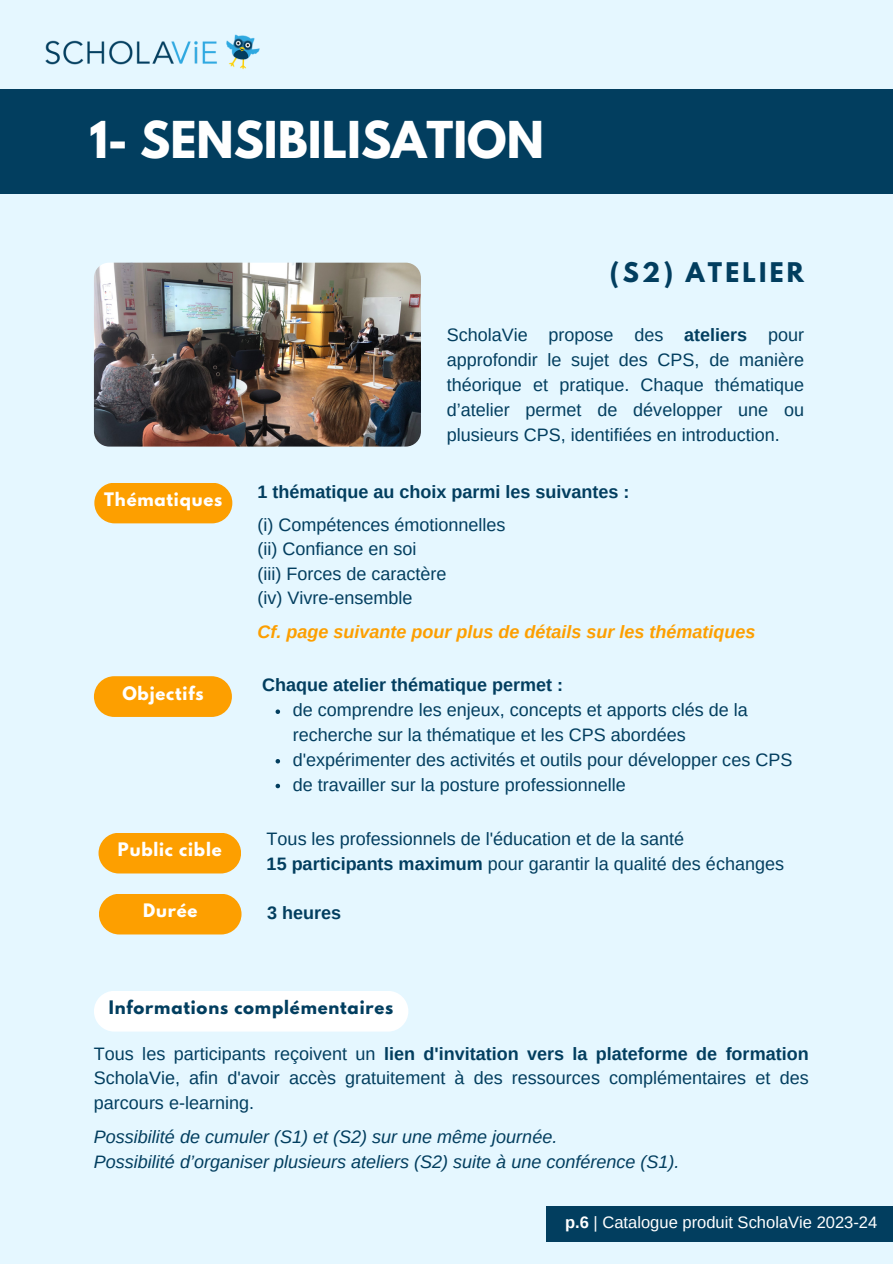
<style>
.page{position:relative;width:893px;height:1264px;background:#fff}
.page>*{position:absolute;margin:0;border:0;box-sizing:border-box;transform-origin:0 0}
.t1{font:700 45px "League Spartan";color:#fff}
.t2{font:700 24px "League Spartan";letter-spacing:.13em;color:#023e5f}
.t3{font:18px/24.8px "Arimo";color:#023e5f}
.t4{font:italic 18px/24.5px "Arimo";color:#023e5f}
.t5{font:700 18px "Arimo";color:#023e5f}
.t6{font:italic 700 18px "Arimo";color:#fd9f00}
.t7{font:700 16.5px "League Spartan";letter-spacing:.05em;color:#fff}
.t8{font:16.5px "Arimo";color:#fff}
.t9{font:700 16.5px "League Spartan";letter-spacing:.05em;color:#023e5f}
.s1{font-weight:700}
</style>
<div class="page">
<div style="left:0;top:0;width:892px;height:1263px;background:#e5f7ff"></div>
<div style="left:546px;top:1206px;width:346px;height:35px;background:#023e5f"></div>
<div style="left:0;top:89px;width:892px;height:105px;background:#023e5f"></div>
<img style="left:45px;top:34px;width:215px;height:36px">
<div style="left:94px;top:482px;width:138px;height:41px;background:#fd9f00;border-radius:20px"></div>
<div style="left:99px;top:893px;width:142px;height:41px;background:#fd9f00;border-radius:20px"></div>
<svg style="left:275px;top:709px;width:5px;height:5px"></svg>
<svg style="left:275px;top:759px;width:5px;height:4px"></svg>
<svg style="left:275px;top:783px;width:5px;height:5px"></svg>
<div style="left:94px;top:676px;width:138px;height:41px;background:#fd9f00;border-radius:20px"></div>
<div style="left:98px;top:832px;width:143px;height:41px;background:#fd9f00;border-radius:20px"></div>
<img style="left:94px;top:263px;width:327px;height:183px;border-radius:15px">
<div style="left:94px;top:990px;width:314px;height:41px;background:#fff;border-radius:20px"></div>
<h1 class="t1" style="left:89px;top:118px;width:456px">1- SENSIBILISATION</h1>
<h2 class="t2" style="left:610px;top:260px;width:196px">(S2) ATELIER</h2>
<p class="t7" style="left:104px;top:491px;width:120px">Thématiques</p>
<p class="t7" style="left:122px;top:685px;width:83px">Objectifs</p>
<p class="t3" style="left:446px;top:323px;width:359px;text-align:justify">ScholaVie propose des <span class="s1">ateliers</span> pour approfondir le sujet des CPS, de manière théorique et pratique. Chaque thématique d’atelier permet de développer une ou plusieurs CPS, identifiées en introduction.</p>
<p class="t5" style="left:257px;top:481px;width:373px">1 thématique au choix parmi les suivantes :</p>
<p class="t3" style="left:257px;top:512px;width:249px">(i) Compétences émotionnelles (ii) Confiance en soi<br>(iii) Forces de caractère<br>(iv) Vivre-ensemble</p>
<p class="t6" style="left:257px;top:622px;width:499px">Cf. page suivante pour plus de détails sur les thématiques</p>
<p class="t5" style="left:262px;top:675px;width:302px">Chaque atelier thématique permet :</p>
<p class="t3" style="left:292px;top:697px;width:501px">de comprendre les enjeux, concepts et apports clés de la recherche sur la thématique et les CPS abordées d'expérimenter des activités et outils pour développer ces CPS de travailler sur la posture professionnelle</p>
<p class="t7" style="left:118px;top:841px;width:105px">Public cible</p>
<p class="t3" style="left:266px;top:826px;width:519px">Tous les professionnels de l'éducation et de la santé<br><span class="s1">15 participants maximum</span> pour garantir la qualité des échanges</p>
<p class="t7" style="left:143px;top:902px;width:56px">Durée</p>
<p class="t5" style="left:267px;top:902px;width:75px">3 heures</p>
<p class="t9" style="left:109px;top:999px;width:286px">Informations complémentaires</p>
<p class="t3" style="left:94px;top:1041px;width:716px;text-align:justify">Tous les participants reçoivent un <span class="s1">lien d'invitation vers la plateforme de formation </span>ScholaVie, afin d'avoir accès gratuitement à des ressources complémentaires et des parcours e-learning.</p>
<p class="t4" style="left:94px;top:1124px;width:587px">Possibilité de cumuler (S1) et (S2) sur une même journée.<br>Possibilité d’organiser plusieurs ateliers (S2) suite à une conférence (S1).</p>
<p class="t8" style="left:565px;top:1213px;width:314px"><span class="s1">p.6</span> | Catalogue produit ScholaVie 2023-24</p>
</div>
